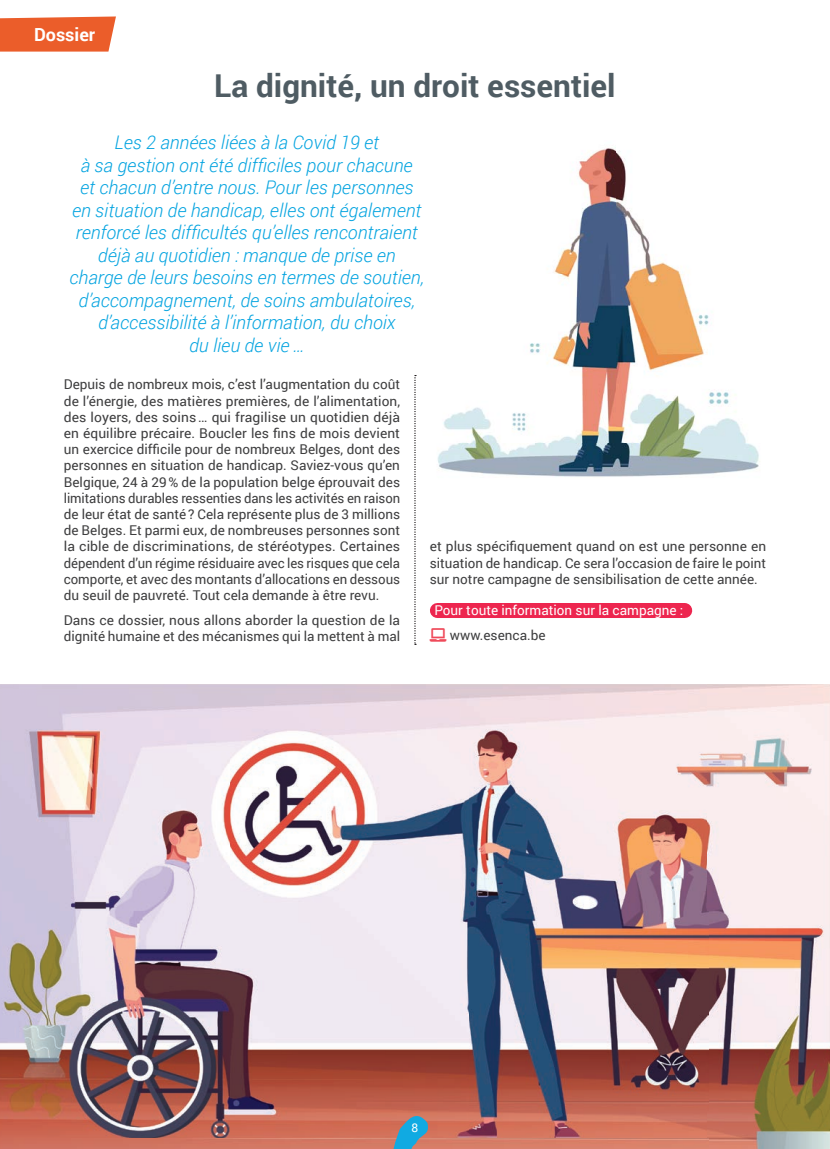
<style>
.page{position:relative;width:830px;height:1149px;background:#fff}
.page>*{position:absolute;margin:0;border:0;box-sizing:border-box;transform-origin:0 0}
.t1{font:700 31.5px "Roboto";color:#4f5c63}
.t2{font:italic 300 18.75px/22.5px "Roboto";color:#05a4e0;text-align:center}
.t3{font:700 18px "Roboto";color:#fff}
.t4{font:13.5px/16.2px "Roboto";color:#3e3e3f;text-align:justify}
.t5{font:13.5px "Roboto";color:#fff}
.t6{font:12px "Roboto";color:#fff}
.s1{color:#ef4a5a}
</style>
<div class="page">
<img style="left:0;top:684px;width:829px;height:464px">
<svg style="left:391px;top:1107px;width:62px;height:41px;background:#9c8281"></svg>
<svg style="left:0;top:16px;width:116px;height:36px;background:#ec6a3b"></svg>
<div style="left:437px;top:602px;width:246px;height:15px;background:#ed264f"></div>
<svg style="left:468px;top:602px;width:200px;height:1px"></svg>
<svg style="left:683px;top:603px;width:1px;height:14px"></svg>
<svg style="left:414px;top:375px;width:2px;height:269px"></svg>
<img style="left:437px;top:147px;width:322px;height:330px">
<h3 class="t3" style="left:34px;top:22px;width:63px">Dossier</h3>
<h1 class="t1" style="left:214px;top:63px;width:402px">La dignité, un droit essentiel</h1>
<p class="t2" style="left:69px;top:131px;width:356px">Les 2 années liées à la Covid 19 et<br>à sa gestion ont été difficiles pour chacune<br>et chacun d’entre nous. Pour les personnes en situation de handicap, elles ont également renforcé les difficultés qu’elles rencontraient déjà au quotidien : manque de prise en charge de leurs besoins en termes de soutien, d’accompagnement, de soins ambulatoires, d’accessibilité à l’information, du choix<br>du lieu de vie …</p>
<p class="t4" style="left:64px;top:376px;width:338px">Depuis de nombreux mois, c’est l’augmentation du coût de l’énergie, des matières premières, de l’alimentation, des loyers, des soins… qui fragilise un quotidien déjà en équilibre précaire. Boucler les fins de mois devient un exercice difficile pour de nombreux Belges, dont des personnes en situation de handicap. Saviez-vous qu’en Belgique, 24 à 29% de la population belge éprouvait des limitations durables ressenties dans les activités en raison de leur état de santé? Cela représente plus de 3 millions de Belges. Et parmi eux, de nombreuses personnes sont la cible de discriminations, de stéréotypes. Certaines dépendent d’un régime résiduaire avec les risques que cela comporte, et avec des montants d’allocations en dessous du seuil de pauvreté. Tout cela demande à être revu.</p>
<p class="t4" style="left:64px;top:611px;width:338px">Dans ce dossier, nous allons aborder la question de la dignité humaine et des mécanismes qui la mettent à mal</p>
<p class="t4" style="left:429px;top:538px;width:337px">et plus spécifiquement quand on est une personne en situation de handicap. Ce sera l’occasion de faire le point sur notre campagne de sensibilisation de cette année.</p>
<p class="t5" style="left:434px;top:600px;width:250px">Pour toute information sur la campagne :</p>
<p class="t4" style="left:429px;top:626px;width:117px"><span class="s1">●▼□</span> www.esenca.be</p>
<p class="t6" style="left:411px;top:1119px;width:8px">8</p>
</div>
